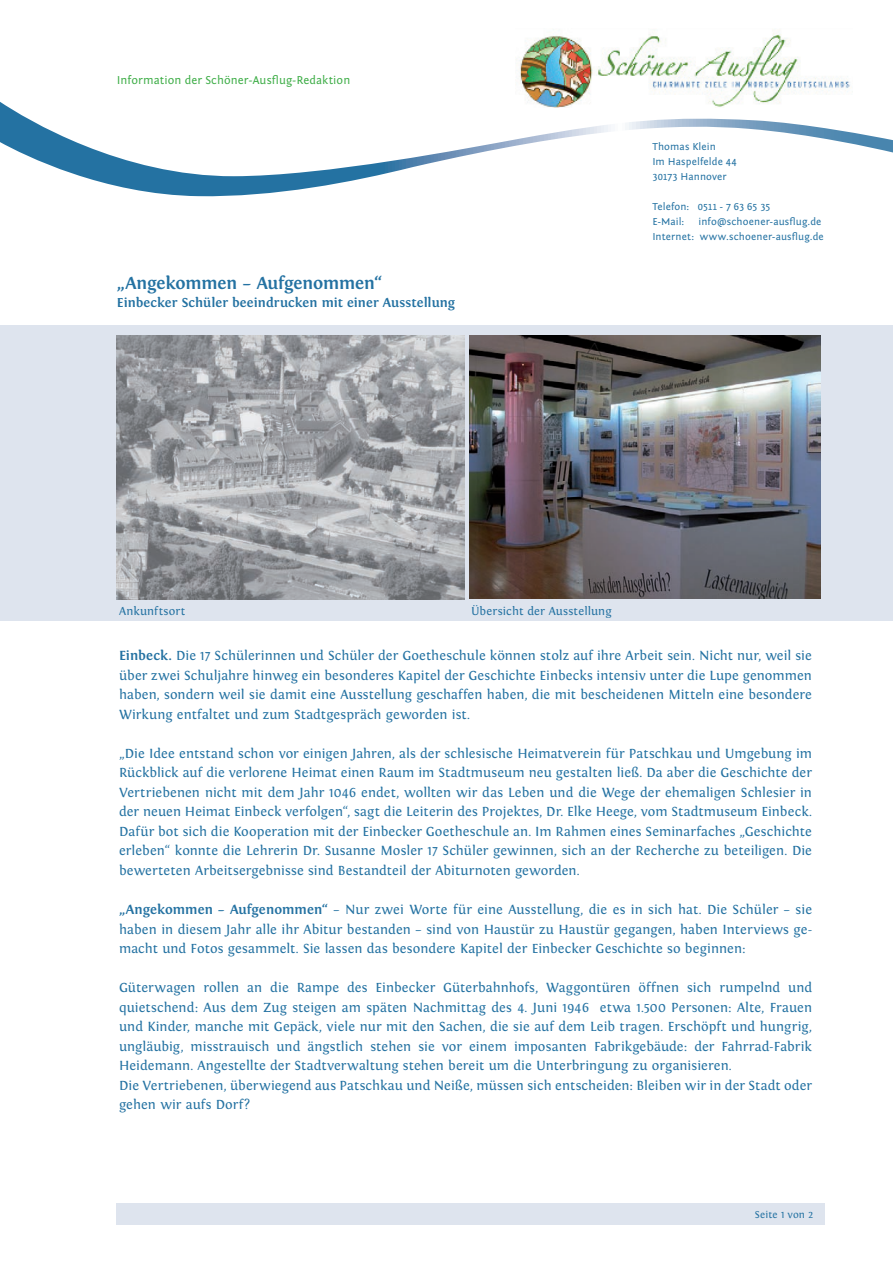
<style>
.page{position:relative;width:893px;height:1263px;background:#fff}
.page>*{position:absolute;margin:0;border:0;box-sizing:border-box;transform-origin:0 0}
.t1{font:700 18px "Fontin";letter-spacing:-.01em;color:#2472a2}
.t2{font:13.8px/19.5px "Fontin";letter-spacing:.005em;color:#2472a2;text-align:justify}
.t3{font:700 13.5px "Fontin";letter-spacing:.005em;color:#2472a2}
.t4{font:12px "Fontin Sans";letter-spacing:.005em;color:#40ae49}
.t5{font:12px "Fontin";letter-spacing:.01em;color:#2472a2}
.t6{font:10.5px/15px "Fontin Sans";letter-spacing:.01em;color:#2472a2}
.t7{font:10.5px "Fontin";letter-spacing:.015em;color:#2472a2}
.s1{font-weight:700}
</style>
<div class="page">
<div style="left:0;top:325px;width:893px;height:296px;background:#dee4ee"></div>
<img style="left:516px;top:29px;width:334px;height:73px">
<svg style="left:0;top:102px;width:893px;height:95px"></svg>
<img style="left:117px;top:335px;width:348px;height:264px">
<img style="left:470px;top:336px;width:350px;height:262px">
<div style="left:117px;top:1203px;width:708px;height:22px;background:#dee4ee"></div>
<p class="t4" style="left:117px;top:74px;width:235px">Information der Schöner-Ausflug-Redaktion</p>
<h1 class="t1" style="left:117px;top:272px;width:267px">„Angekommen – Aufgenommen“</h1>
<p class="t3" style="left:117px;top:294px;width:340px">Einbecker Schüler beeindrucken mit einer Ausstellung</p>
<p class="t6" style="left:652px;top:139px;width:86px">Thomas Klein<br>Im Haspelfelde 44<br>30173 Hannover</p>
<p class="t6" style="left:652px;top:199px;width:120px">Telefon: 0511 - 7 63 65 35<br>E-Mail:</p>
<p class="t6" style="left:652px;top:214px;width:173px;text-align:right">info@schoener-ausflug.de<br>Internet: www.schoener-ausflug.de</p>
<p class="t5" style="left:119px;top:605px;width:68px">Ankunftsort</p>
<p class="t5" style="left:471px;top:605px;width:142px">Übersicht der Ausstellung</p>
<p class="t2" style="left:119px;top:646px;width:694px"><span class="s1">Einbeck.</span> Die 17 Schülerinnen und Schüler der Goetheschule können stolz auf ihre Arbeit sein. Nicht nur, weil sie über zwei Schuljahre hinweg ein besonderes Kapitel der Geschichte Einbecks intensiv unter die Lupe genommen haben, sondern weil sie damit eine Ausstellung geschaffen haben, die mit bescheidenen Mitteln eine besondere Wirkung entfaltet und zum Stadtgespräch geworden ist.</p>
<p class="t2" style="left:119px;top:743px;width:695px">„Die Idee entstand schon vor einigen Jahren, als der schlesische Heimatverein für Patschkau und Umgebung im Rückblick auf die verlorene Heimat einen Raum im Stadtmuseum neu gestalten ließ. Da aber die Geschichte der Vertriebenen nicht mit dem Jahr 1046 endet, wollten wir das Leben und die Wege der ehemaligen Schlesier in der neuen Heimat Einbeck verfolgen“, sagt die Leiterin des Projektes, Dr. Elke Heege, vom Stadtmuseum Einbeck.<br>Dafür bot sich die Kooperation mit der Einbecker Goetheschule an. Im Rahmen eines Seminarfaches „Geschichte erleben“ konnte die Lehrerin Dr. Susanne Mosler 17 Schüler gewinnen, sich an der Recherche zu beteiligen. Die bewerteten Arbeitsergebnisse sind Bestandteil der Abiturnoten geworden.</p>
<p class="t2" style="left:119px;top:899px;width:695px"><span class="s1">„Angekommen – Aufgenommen“</span> – Nur zwei Worte für eine Ausstellung, die es in sich hat. Die Schüler – sie haben in diesem Jahr alle ihr Abitur bestanden – sind von Haustür zu Haustür gegangen, haben Interviews ge&shy;macht und Fotos gesammelt. Sie lassen das besondere Kapitel der Einbecker Geschichte so beginnen:</p>
<p class="t2" style="left:119px;top:977px;width:695px;text-align:left">Güterwagen rollen an die Rampe des Einbecker Güterbahnhofs, Waggontüren öffnen sich rumpelnd und quietschend: Aus dem Zug steigen am späten Nachmittag des 4. Juni 1946 etwa 1.500 Personen: Alte, Frauen und Kinder, manche mit Gepäck, viele nur mit den Sachen, die sie auf dem Leib tragen. Erschöpft und hungrig, ungläubig, misstrauisch und ängstlich stehen sie vor einem imposanten Fabrikgebäude: der Fahrrad-Fabrik Heidemann. Angestellte der Stadtverwaltung stehen bereit um die Unterbringung zu organisieren.<br>Die Vertriebenen, überwiegend aus Patschkau und Neiße, müssen sich entscheiden: Bleiben wir in der Stadt oder gehen wir aufs Dorf?</p>
<p class="t7" style="left:755px;top:1209px;width:60px">Seite 1 von 2</p>
</div>
